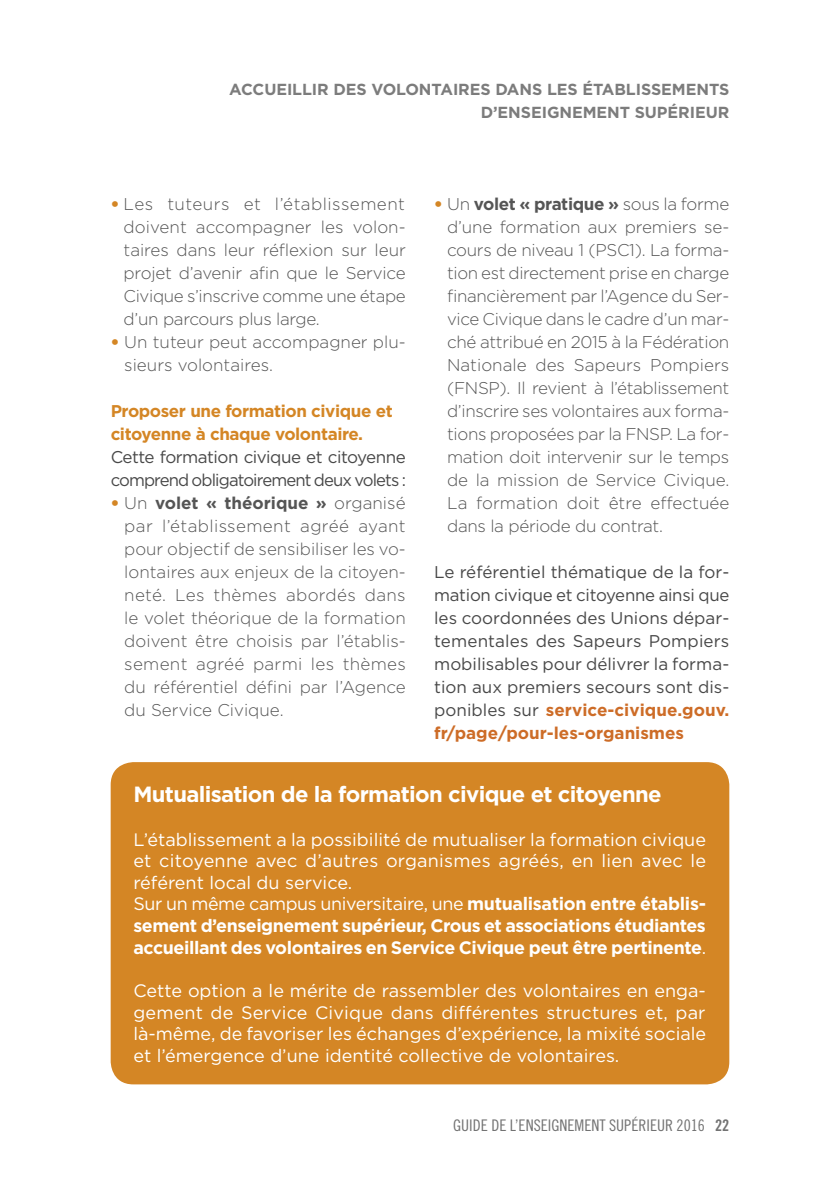
<style>
.page{position:relative;width:840px;height:1191px;background:#fff}
.page>*{position:absolute;margin:0;border:0;box-sizing:border-box;transform-origin:0 0}
.t1{font:700 22px "Gotham";letter-spacing:-.03em;color:#fff}
.t2{font:18px/21.6px "Gotham";color:#fff}
.t3{font:300 17px/23px "Gotham";color:#555;text-align:justify}
.t4{font:17px/23px "Gotham";letter-spacing:-.03em;color:#484848;text-align:justify}
.t5{font:17px/23px "Gotham";letter-spacing:-.05em;color:#484848}
.t6{font:700 17px/23px "Gotham";letter-spacing:-.025em;color:#d48625}
.t7{font:700 16px/23px "Gotham";letter-spacing:-.005em;color:#7c7c7c;text-align:right}
.t8{font:16px "Trade Gothic Cond Eighteen";color:#727272}
.s1{font-weight:900;color:#d48625}
.s2{font-weight:700}
.s3{font-weight:700;color:#cd6c27}
.s4{font-family:"Trade Gothic Bold Cond Twenty"}
</style>
<div class="page">
<div style="left:111px;top:762px;width:618px;height:322px;background:#d48625;border-radius:23px"></div>
<p class="t7" style="left:229px;top:78px;width:501px">ACCUEILLIR DES VOLONTAIRES DANS LES ÉTABLISSEMENTS<br>D’ENSEIGNEMENT SUPÉRIEUR</p>
<p class="t3" style="left:123px;top:192px;width:283px;text-indent:-13px"><span class="s1">•</span> Les tuteurs et l’établissement doivent accompagner les volon&shy;taires dans leur réflexion sur leur projet d’avenir afin que le Service Civique s’inscrive comme une étape d’un parcours plus large.</p>
<p class="t3" style="left:124px;top:330px;width:283px;text-indent:-14px"><span class="s1">•</span> Un tuteur peut accompagner plu&shy;sieurs volontaires.</p>
<p class="t6" style="left:111px;top:399px;width:283px">Proposer une formation civique et citoyenne à chaque volontaire.</p>
<p class="t5" style="left:111px;top:445px;width:296px">Cette formation civique et citoyenne comprend obligatoirement deux volets :</p>
<p class="t3" style="left:124px;top:491px;width:283px;text-indent:-14px"><span class="s1">•</span> Un <span class="s2">volet « théorique »</span> organisé par l’établissement agréé ayant pour objectif de sensibiliser les vo&shy;lontaires aux enjeux de la citoyen&shy;neté. Les thèmes abordés dans le volet théorique de la formation doivent être choisis par l’établis&shy;sement agréé parmi les thèmes du référentiel défini par l’Agence du Service Civique.</p>
<p class="t3" style="left:447px;top:192px;width:284px;text-indent:-13px"><span class="s1">•</span> Un <span class="s2">volet « pratique »</span> sous la forme d’une formation aux premiers se&shy;cours de niveau 1 (PSC1). La forma&shy;tion est directement prise en charge financièrement par l’Agence du Ser&shy;vice Civique dans le cadre d’un mar&shy;ché attribué en 2015 à la Fédération Nationale des Sapeurs Pompiers (FNSP). Il revient à l’établissement d’inscrire ses volontaires aux forma&shy;tions proposées par la FNSP. La for&shy;mation doit intervenir sur le temps de la mission de Service Civique.<br>La formation doit être effectuée dans la période du contrat.</p>
<p class="t4" style="left:434px;top:560px;width:296px">Le référentiel thématique de la for&shy;mation civique et citoyenne ainsi que les coordonnées des Unions dépar&shy;tementales des Sapeurs Pompiers mobilisables pour délivrer la forma&shy;tion aux premiers secours sont dis&shy;ponibles sur <span class="s3">service-civique.gouv. fr/page/pour-les-organismes</span></p>
<p class="t1" style="left:133px;top:780px;width:529px">Mutualisation de la formation civique et citoyenne</p>
<p class="t2" style="left:133px;top:828px;width:574px">L’établissement a la possibilité de mutualiser la formation civique et citoyenne avec d’autres organismes agréés, en lien avec le référent local du service.<br>Sur un même campus universitaire, une <span class="s2">mutualisation entre établis&shy;sement d’enseignement supérieur, Crous et associations étudiantes accueillant des volontaires en Service Civique peut être pertinente</span>.</p>
<p class="t2" style="left:133px;top:979px;width:574px;text-align:justify">Cette option a le mérite de rassembler des volontaires en enga&shy;gement de Service Civique dans différentes structures et, par là-même, de favoriser les échanges d’expérience, la mixité sociale et l’émergence d’une identité collective de volontaires.</p>
<p class="t8" style="left:453px;top:1116px;width:277px">GUIDE DE L’ENSEIGNEMENT SUPÉRIEUR 2016 <span class="s4">22</span></p>
</div>
